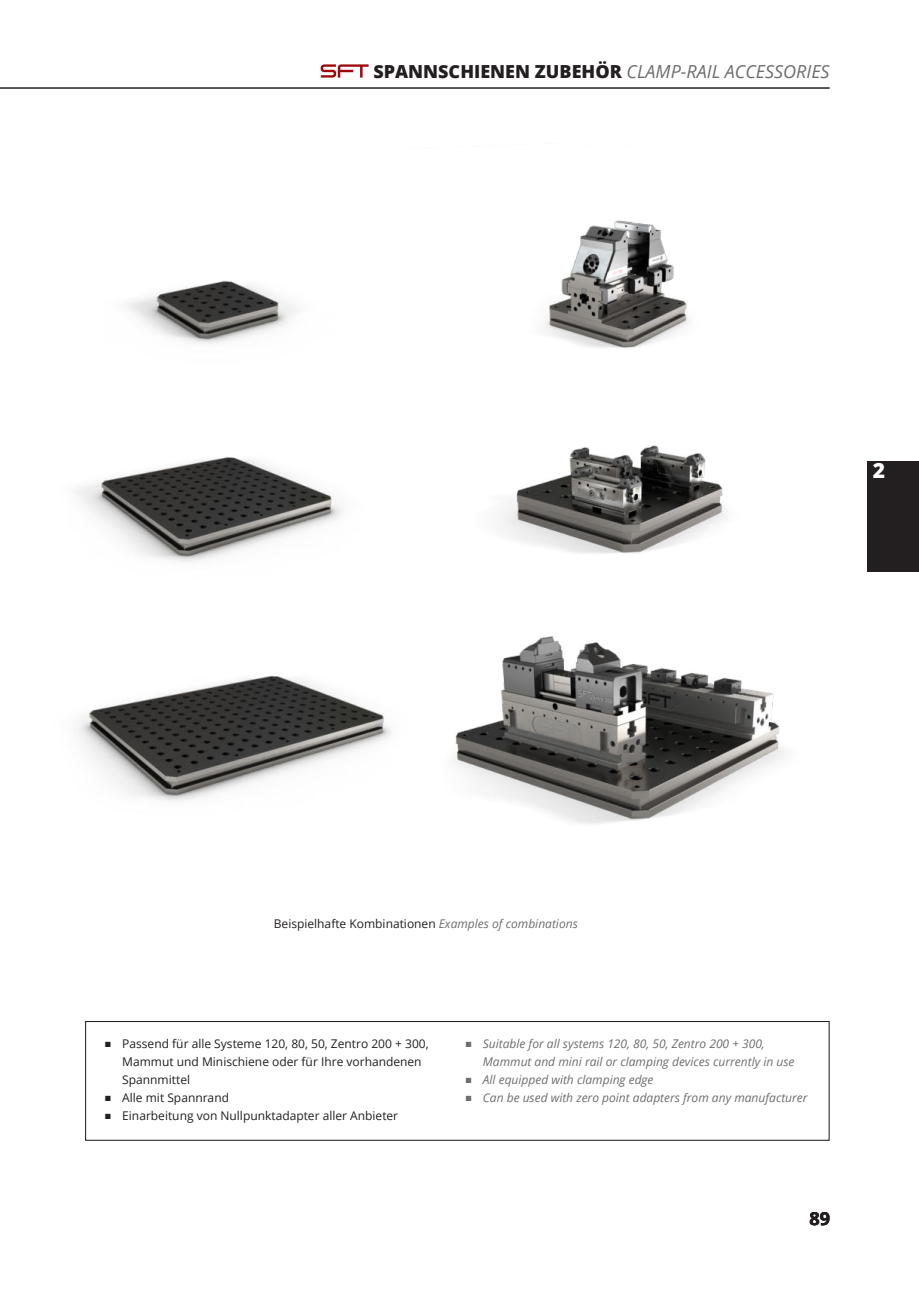
<style>
.page{position:relative;width:919px;height:1289px;background:#fff}
.page>*{position:absolute;margin:0;border:0;box-sizing:border-box;transform-origin:0 0}
.t1{font:800 21px "Open Sans";color:#fff}
.t2{font:italic 18px "Open Sans";color:#6d6e71}
.t3{font:700 18px "Open Sans";color:#231f20}
.t4{font:12px/18px "Open Sans";color:#231f20}
.t5{font:italic 12px/18px "Open Sans";color:#6d6e71}
.s1{font-weight:800;font-style:normal;color:#231f20}
.s2{font-style:italic;color:#6d6e71}
</style>
<div class="page">
<div style="left:867px;top:462px;width:51px;height:110px;background:#231f20"></div>
<hr style="left:0;top:87px;width:829px;height:2px;background:#231f20">
<img style="left:454px;top:636px;width:331px;height:188px">
<img style="left:75px;top:457px;width:267px;height:105px">
<div style="left:85px;top:1020px;width:744px;height:120px;border:1px solid #231f20"></div>
<img style="left:78px;top:675px;width:314px;height:126px">
<img style="left:13px;top:64px;width:403px;height:280px">
<img style="left:411px;top:322px;width:315px;height:232px">
<img style="left:412px;top:143px;width:314px;height:260px">
<h2 class="t2" style="left:373px;top:64px;width:457px"><span class="s1">SPANNSCHIENEN ZUBEHÖR</span> CLAMP-RAIL ACCESSORIES</h2>
<h1 class="t1" style="left:872px;top:458px;width:14px">2</h1>
<p class="t4" style="left:274px;top:915px;width:305px">Beispielhafte Kombinationen <span class="s2">Examples of combinations</span></p>
<p class="t4" style="left:122px;top:1034px;width:308px;text-indent:-17px">■ Passend für alle Systeme 120, 80, 50, Zentro 200 + 300,<br>Mammut und Minischiene oder für Ihre vorhandenen<br>Spannmittel</p>
<p class="t4" style="left:105px;top:1089px;width:125px">■ Alle mit Spannrand</p>
<p class="t4" style="left:105px;top:1106px;width:294px">■ Einarbeitung von Nullpunktadapter aller Anbieter</p>
<p class="t5" style="left:483px;top:1035px;width:313px;text-indent:-17px">■ Suitable for all systems 120, 80, 50, Zentro 200 + 300,<br>Mammut and mini rail or clamping devices currently in use</p>
<p class="t5" style="left:466px;top:1071px;width:189px">■ All equipped with clamping edge</p>
<p class="t5" style="left:466px;top:1089px;width:343px">■ Can be used with zero point adapters from any manufacturer</p>
<h2 class="t3" style="left:809px;top:1211px;width:22px">89</h2>
</div>
